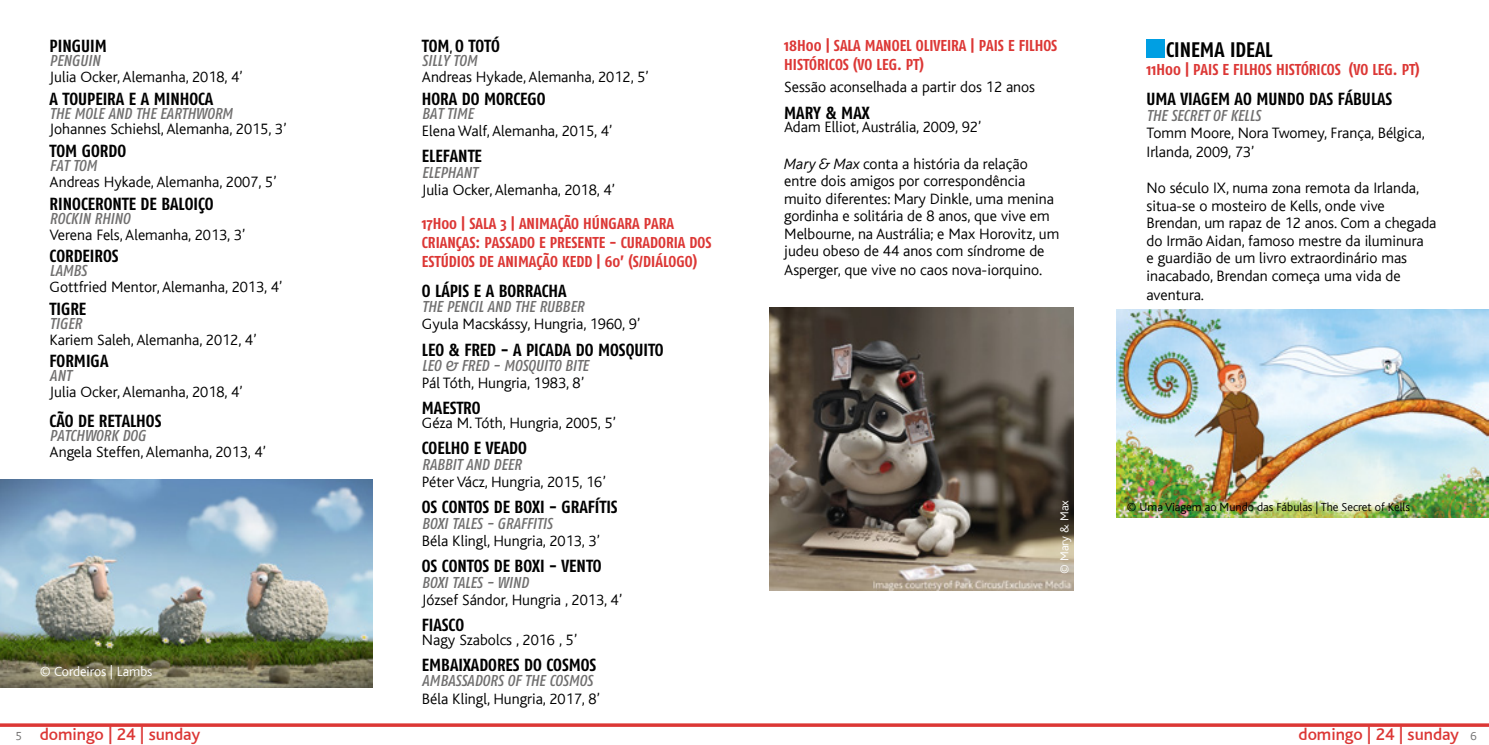
<style>
.page{position:relative;width:1489px;height:745px;background:#fff}
.page>*{position:absolute;margin:0;border:0;box-sizing:border-box;transform-origin:0 0}
.t1{font:700 21px "Fago Co";color:#000}
.t2{font:700 17.5px "Fago Co";color:#000}
.t3{font:500 17.5px "Bliss";color:#dc3735}
.t4{font:300 15.75px/17.7px "Bliss";color:#000}
.t5{font:italic 500 15.75px "Fago Co";color:#706f6f}
.t6{font:700 15.75px/18.9px "Fago Co";color:#dc3735}
.t7{font:300 14px "Bliss";color:#fff}
.t8{font:300 12.25px "Bliss";color:#000}
.t9{font:300 12.25px "Bliss";color:#fff}
.t10{font:300 12.25px "Bliss";color:#706f6f}
.s1{font-size:10.5px}
.s2{font-style:italic}
</style>
<div class="page">
<img style="left:0;top:479px;width:372px;height:208px">
<img style="left:1116px;top:309px;width:372px;height:208px">
<hr style="left:0;top:723px;width:1488px;height:3px;background:#dc3735">
<div style="left:1146px;top:40px;width:18px;height:18px;background:#009fe3"></div>
<img style="left:769px;top:308px;width:304px;height:282px">
<p class="t2" style="left:50px;top:36px;width:59px">PINGUIM</p>
<p class="t5" style="left:50px;top:51px;width:52px">PENGUIN</p>
<p class="t4" style="left:50px;top:68px;width:195px">Julia Ocker, Alemanha, 2018, 4’</p>
<p class="t2" style="left:50px;top:88px;width:165px">A TOUPEIRA E A MINHOCA</p>
<p class="t5" style="left:50px;top:104px;width:184px">THE MOLE AND THE EARTHWORM</p>
<p class="t4" style="left:50px;top:121px;width:239px">Johannes Schiehsl, Alemanha, 2015, 3’</p>
<p class="t2" style="left:50px;top:141px;width:78px">TOM GORDO</p>
<p class="t5" style="left:50px;top:156px;width:49px">FAT TOM</p>
<p class="t4" style="left:50px;top:173px;width:229px">Andreas Hykade, Alemanha, 2007, 5’</p>
<p class="t2" style="left:50px;top:193px;width:165px">RINOCERONTE DE BALOIÇO</p>
<p class="t5" style="left:50px;top:209px;width:82px">ROCKIN RHINO</p>
<p class="t4" style="left:50px;top:226px;width:197px">Verena Fels, Alemanha, 2013, 3’</p>
<p class="t2" style="left:50px;top:246px;width:71px">CORDEIROS</p>
<p class="t5" style="left:50px;top:261px;width:39px">LAMBS</p>
<p class="t4" style="left:50px;top:278px;width:234px">Gottfried Mentor, Alemanha, 2013, 4’</p>
<p class="t2" style="left:50px;top:298px;width:38px">TIGRE</p>
<p class="t5" style="left:50px;top:314px;width:33px">TIGER</p>
<p class="t4" style="left:50px;top:331px;width:209px">Kariem Saleh, Alemanha, 2012, 4’</p>
<p class="t2" style="left:50px;top:351px;width:60px">FORMIGA</p>
<p class="t5" style="left:50px;top:366px;width:23px">ANT</p>
<p class="t4" style="left:50px;top:383px;width:195px">Julia Ocker, Alemanha, 2018, 4’</p>
<p class="t2" style="left:50px;top:410px;width:113px">CÃO DE RETALHOS</p>
<p class="t5" style="left:50px;top:426px;width:98px">PATCHWORK DOG</p>
<p class="t4" style="left:50px;top:443px;width:218px">Angela Steffen, Alemanha, 2013, 4’</p>
<p class="t7" style="left:40px;top:664px;width:114px">© Cordeiros | Lambs</p>
<p class="t2" style="left:422px;top:36px;width:79px">TOM<span class="s1">,</span> O TOTÓ</p>
<p class="t5" style="left:422px;top:51px;width:57px">SILLY TOM</p>
<p class="t4" style="left:422px;top:68px;width:229px">Andreas Hykade, Alemanha, 2012, 5’</p>
<p class="t2" style="left:422px;top:88px;width:125px">HORA DO MORCEGO</p>
<p class="t5" style="left:422px;top:104px;width:53px">BAT TIME</p>
<p class="t4" style="left:422px;top:122px;width:192px">Elena Walf, Alemanha, 2015, 4’</p>
<p class="t2" style="left:422px;top:146px;width:61px">ELEFANTE</p>
<p class="t5" style="left:422px;top:163px;width:57px">ELEPHANT</p>
<p class="t4" style="left:422px;top:181px;width:195px">Julia Ocker, Alemanha, 2018, 4’</p>
<p class="t6" style="left:422px;top:214px;width:291px">17H00 | SALA 3 | ANIMAÇÃO HÚNGARA PARA<br>CRIANÇAS: PASSADO E PRESENTE - CURADORIA DOS<br>ESTÚDIOS DE ANIMAÇÃO KEDD | 60’ (S/DIÁLOGO)</p>
<p class="t2" style="left:422px;top:280px;width:146px">O LÁPIS E A BORRACHA</p>
<p class="t5" style="left:422px;top:297px;width:163px">THE PENCIL AND THE RUBBER</p>
<p class="t4" style="left:422px;top:315px;width:220px">Gyula Macskássy, Hungria, 1960, 9’</p>
<p class="t2" style="left:422px;top:339px;width:243px">LEO &amp; FRED - A PICADA DO MOSQUITO</p>
<p class="t5" style="left:422px;top:356px;width:168px">LEO &amp; FRED - MOSQUITO BITE</p>
<p class="t4" style="left:422px;top:374px;width:164px">Pál Tóth, Hungria, 1983, 8’</p>
<p class="t2" style="left:422px;top:398px;width:60px">MAESTRO</p>
<p class="t4" style="left:422px;top:414px;width:196px">Géza M. Tóth, Hungria, 2005, 5’</p>
<p class="t2" style="left:422px;top:437px;width:106px">COELHO E VEADO</p>
<p class="t5" style="left:422px;top:455px;width:101px">RABBIT AND DEER</p>
<p class="t4" style="left:422px;top:473px;width:186px">Péter Vácz, Hungria, 2015, 16’</p>
<p class="t2" style="left:422px;top:496px;width:197px">OS CONTOS DE BOXI - GRAFÍTIS</p>
<p class="t5" style="left:422px;top:513px;width:132px">BOXI TALES - GRAFFITIS</p>
<p class="t4" style="left:422px;top:531px;width:180px">Béla Klingl, Hungria, 2013, 3’</p>
<p class="t2" style="left:422px;top:555px;width:181px">OS CONTOS DE BOXI - VENTO</p>
<p class="t5" style="left:422px;top:572px;width:108px">BOXI TALES - WIND</p>
<p class="t4" style="left:422px;top:590px;width:202px">József Sándor, Hungria , 2013, 4’</p>
<p class="t2" style="left:422px;top:614px;width:44px">FIASCO</p>
<p class="t4" style="left:422px;top:630px;width:157px">Nagy Szabolcs , 2016 , 5’</p>
<p class="t2" style="left:422px;top:654px;width:176px">EMBAIXADORES DO COSMOS</p>
<p class="t5" style="left:422px;top:671px;width:172px">AMBASSADORS OF THE COSMOS</p>
<p class="t4" style="left:422px;top:689px;width:180px">Béla Klingl, Hungria, 2017, 8’</p>
<p class="t6" style="left:784px;top:36px;width:275px">18H00 | SALA MANOEL OLIVEIRA | PAIS E FILHOS<br>HISTÓRICOS (VO LEG. PT)</p>
<p class="t4" style="left:784px;top:78px;width:252px">Sessão aconselhada a partir dos 12 anos</p>
<p class="t2" style="left:784px;top:102px;width:87px">MARY &amp; MAX</p>
<p class="t4" style="left:784px;top:118px;width:199px">Adam Elliot, Austrália, 2009, 92’</p>
<p class="t4" style="left:784px;top:155px;width:277px"><span class="s2">Mary &amp; Max</span> conta a história da relação entre dois amigos por correspondência muito diferentes: Mary Dinkle, uma menina gordinha e solitária de 8 anos, que vive em Melbourne, na Austrália; e Max Horovitz, um judeu obeso de 44 anos com síndrome de Asperger, que vive no caos nova-iorquino.</p>
<h1 class="t1" style="left:1166px;top:37px;width:108px">CINEMA IDEAL</h1>
<p class="t6" style="left:1146px;top:60px;width:275px">11H00 | PAIS E FILHOS HISTÓRICOS (VO LEG. PT)</p>
<p class="t2" style="left:1146px;top:89px;width:247px">UMA VIAGEM AO MUNDO DAS FÁBULAS</p>
<p class="t5" style="left:1146px;top:106px;width:116px">THE SECRET OF KELLS</p>
<p class="t4" style="left:1146px;top:123px;width:280px;line-height:18.9px">Tomm Moore, Nora Twomey, França, Bélgica,<br>Irlanda, 2009, 73’</p>
<p class="t4" style="left:1146px;top:179px;width:291px">No século IX, numa zona remota da Irlanda, situa-se o mosteiro de Kells, onde vive Brendan, um rapaz de 12 anos. Com a chegada do Irmão Aidan, famoso mestre da iluminura<br>e guardião de um livro extraordinário mas inacabado, Brendan começa uma vida de aventura.</p>
<p class="t9" style="left:1057px;top:573px;width:75px;rotate:-90deg">© Mary &amp; Max</p>
<p class="t8" style="left:1126px;top:500px;width:285px">© Uma Viagem ao Mundo das Fábulas | The Secret of Kells</p>
<p class="t3" style="left:40px;top:724px;width:162px">domingo | 24 | sunday</p>
<p class="t3" style="left:1298px;top:724px;width:162px">domingo | 24 | sunday</p>
<p class="t10" style="left:15px;top:728px;width:8px">5</p>
<p class="t10" style="left:1470px;top:728px;width:8px">6</p>
</div>
